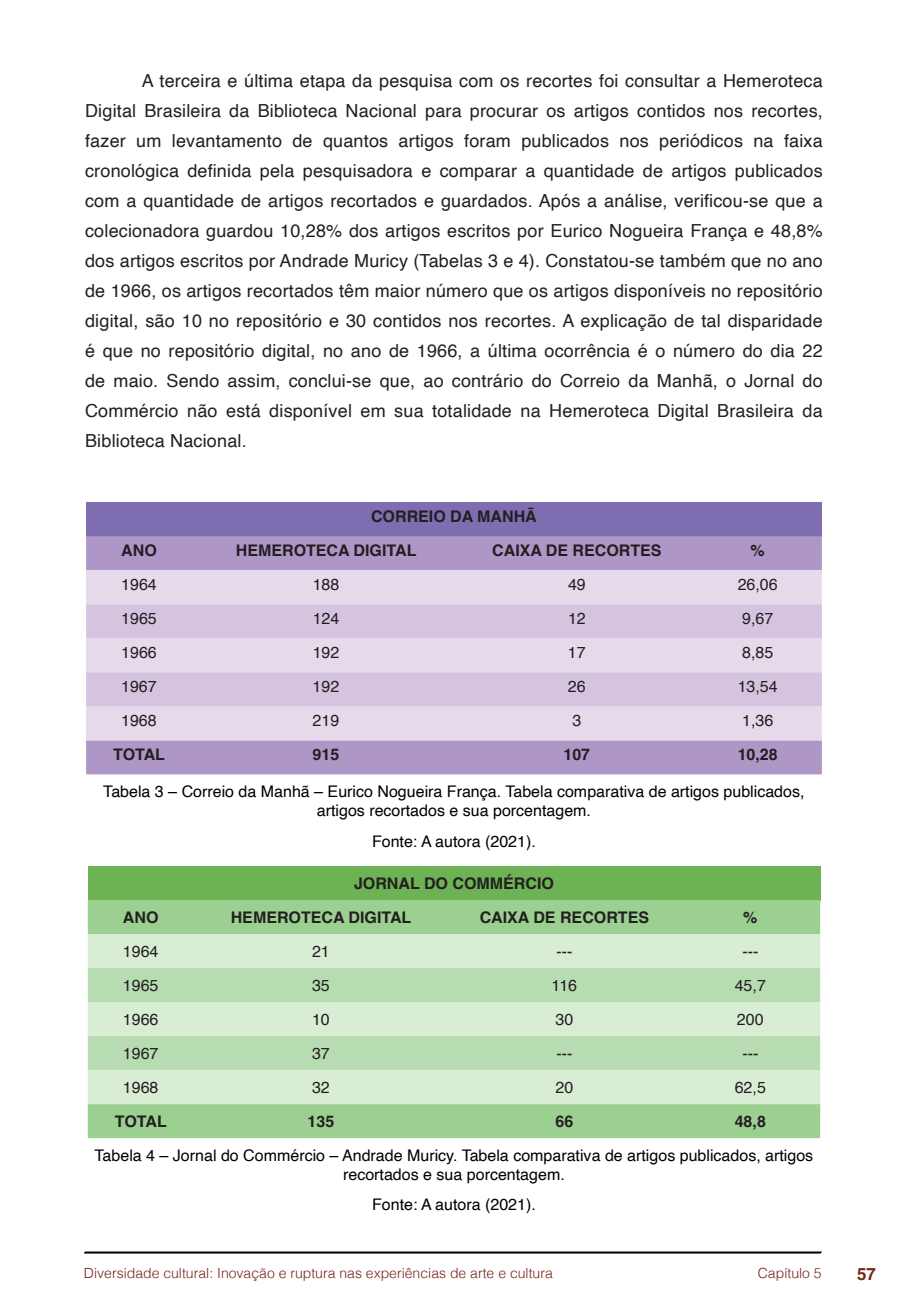
<style>
.page{position:relative;width:908px;height:1304px;background:#fff}
.page>*{position:absolute;margin:0;border:0;box-sizing:border-box;transform-origin:0 0}
.t1{font:18px/30px "Helvetica";letter-spacing:.01em;color:#231f20;text-align:justify}
.t2{font:700 16.8px "Helvetica";color:#752317}
.t3{font:16px/19.2px "Helvetica";color:#000;text-align:center}
.t4{font:700 16px "Helvetica";color:#231f20}
.t5{font:16px "Helvetica";color:#231f20}
.t6{font:300 14px "Helvetica";color:#752317}
</style>
<div class="page">
<svg style="left:84px;top:1251px;width:737px;height:3px;background:#515151"></svg>
<div style="left:86px;top:502px;width:735px;height:34px;background:#7f6db1"></div>
<div style="left:86px;top:536px;width:735px;height:238px;background:#ae96c7"></div>
<div style="left:86px;top:570px;width:735px;height:170px;background:#e5d9ea"></div>
<svg style="left:86px;top:604px;width:735px;height:102px;background:#dacbe2"></svg>
<div style="left:88px;top:866px;width:731px;height:34px;background:#6db255"></div>
<div style="left:88px;top:900px;width:731px;height:238px;background:#9bd091"></div>
<div style="left:88px;top:934px;width:731px;height:170px;background:#d9ecd4"></div>
<svg style="left:88px;top:968px;width:731px;height:102px;background:#c3e1bd"></svg>
<p class="t1" style="left:85px;top:66px;width:739px;text-indent:57px">A terceira e última etapa da pesquisa com os recortes foi consultar a Hemeroteca Digital Brasileira da Biblioteca Nacional para procurar os artigos contidos nos recortes, fazer um levantamento de quantos artigos foram publicados nos periódicos na faixa cronológica definida pela pesquisadora e comparar a quantidade de artigos publicados com a quantidade de artigos recortados e guardados. Após a análise, verificou-se que a colecionadora guardou 10,28% dos artigos escritos por Eurico Nogueira França e 48,8% dos artigos escritos por Andrade Muricy (Tabelas 3 e 4). Constatou-se também que no ano de 1966, os artigos recortados têm maior número que os artigos disponíveis no repositório digital, são 10 no repositório e 30 contidos nos recortes. A explicação de tal disparidade é que no repositório digital, no ano de 1966, a última ocorrência é o número do dia 22 de maio. Sendo assim, conclui-se que, ao contrário do Correio da Manhã, o Jornal do Commércio não está disponível em sua totalidade na Hemeroteca Digital Brasileira da Biblioteca Nacional.</p>
<p class="t4" style="left:371px;top:507px;width:167px">CORREIO DA MANHÃ</p>
<p class="t4" style="left:121px;top:541px;width:37px">ANO</p>
<p class="t4" style="left:236px;top:541px;width:182px">HEMEROTECA DIGITAL</p>
<p class="t4" style="left:492px;top:541px;width:171px">CAIXA DE RECORTES</p>
<p class="t4" style="left:750px;top:541px;width:16px">%</p>
<p class="t5" style="left:121px;top:572px;width:37px">1964</p>
<p class="t5" style="left:312px;top:572px;width:28px">188</p>
<p class="t5" style="left:567px;top:572px;width:19px">49</p>
<p class="t5" style="left:737px;top:572px;width:42px">26,06</p>
<p class="t5" style="left:121px;top:606px;width:37px">1965</p>
<p class="t5" style="left:312px;top:606px;width:28px">124</p>
<p class="t5" style="left:567px;top:606px;width:19px">12</p>
<p class="t5" style="left:741px;top:606px;width:33px">9,67</p>
<p class="t5" style="left:121px;top:640px;width:37px">1966</p>
<p class="t5" style="left:312px;top:640px;width:28px">192</p>
<p class="t5" style="left:567px;top:640px;width:19px">17</p>
<p class="t5" style="left:741px;top:640px;width:33px">8,85</p>
<p class="t5" style="left:121px;top:674px;width:37px">1967</p>
<p class="t5" style="left:312px;top:674px;width:28px">192</p>
<p class="t5" style="left:567px;top:674px;width:19px">26</p>
<p class="t5" style="left:737px;top:674px;width:42px">13,54</p>
<p class="t5" style="left:121px;top:708px;width:37px">1968</p>
<p class="t5" style="left:312px;top:708px;width:28px">219</p>
<p class="t5" style="left:572px;top:708px;width:10px">3</p>
<p class="t5" style="left:741px;top:708px;width:33px">1,36</p>
<p class="t4" style="left:113px;top:745px;width:53px">TOTAL</p>
<p class="t4" style="left:312px;top:745px;width:28px">915</p>
<p class="t4" style="left:563px;top:745px;width:28px">107</p>
<p class="t4" style="left:737px;top:745px;width:42px">10,28</p>
<p class="t3" style="left:103px;top:782px;width:702px">Tabela 3 – Correio da Manhã – Eurico Nogueira França. Tabela comparativa de artigos publicados, artigos recortados e sua porcentagem.</p>
<p class="t3" style="left:372px;top:832px;width:165px">Fonte: A autora (2021).</p>
<p class="t4" style="left:354px;top:874px;width:201px">JORNAL DO COMMÉRCIO</p>
<p class="t4" style="left:123px;top:908px;width:37px">ANO</p>
<p class="t4" style="left:231px;top:908px;width:182px">HEMEROTECA DIGITAL</p>
<p class="t4" style="left:479px;top:908px;width:171px">CAIXA DE RECORTES</p>
<p class="t4" style="left:742px;top:908px;width:16px">%</p>
<p class="t5" style="left:123px;top:939px;width:37px">1964</p>
<p class="t5" style="left:312px;top:939px;width:19px">21</p>
<p class="t5" style="left:556px;top:939px;width:17px">---</p>
<p class="t5" style="left:742px;top:939px;width:17px">---</p>
<p class="t5" style="left:123px;top:973px;width:37px">1965</p>
<p class="t5" style="left:312px;top:973px;width:19px">35</p>
<p class="t5" style="left:551px;top:973px;width:27px">116</p>
<p class="t5" style="left:734px;top:973px;width:33px">45,7</p>
<p class="t5" style="left:123px;top:1007px;width:37px">1966</p>
<p class="t5" style="left:312px;top:1007px;width:19px">10</p>
<p class="t5" style="left:555px;top:1007px;width:19px">30</p>
<p class="t5" style="left:736px;top:1007px;width:28px">200</p>
<p class="t5" style="left:123px;top:1041px;width:37px">1967</p>
<p class="t5" style="left:312px;top:1041px;width:19px">37</p>
<p class="t5" style="left:556px;top:1041px;width:17px">---</p>
<p class="t5" style="left:742px;top:1041px;width:17px">---</p>
<p class="t5" style="left:123px;top:1075px;width:37px">1968</p>
<p class="t5" style="left:312px;top:1075px;width:19px">32</p>
<p class="t5" style="left:555px;top:1075px;width:19px">20</p>
<p class="t5" style="left:734px;top:1075px;width:33px">62,5</p>
<p class="t4" style="left:115px;top:1112px;width:53px">TOTAL</p>
<p class="t4" style="left:307px;top:1112px;width:28px">135</p>
<p class="t4" style="left:555px;top:1112px;width:19px">66</p>
<p class="t4" style="left:734px;top:1112px;width:33px">48,8</p>
<p class="t3" style="left:95px;top:1146px;width:719px">Tabela 4 – Jornal do Commércio – Andrade Muricy. Tabela comparativa de artigos publicados, artigos recortados e sua porcentagem.</p>
<p class="t3" style="left:372px;top:1196px;width:165px">Fonte: A autora (2021).</p>
<p class="t6" style="left:84px;top:1261px;width:470px">Diversidade cultural: Inovação e ruptura nas experiências de arte e cultura</p>
<p class="t6" style="left:757px;top:1261px;width:65px">Capítulo 5</p>
<p class="t2" style="left:856px;top:1264px;width:20px">57</p>
</div>
